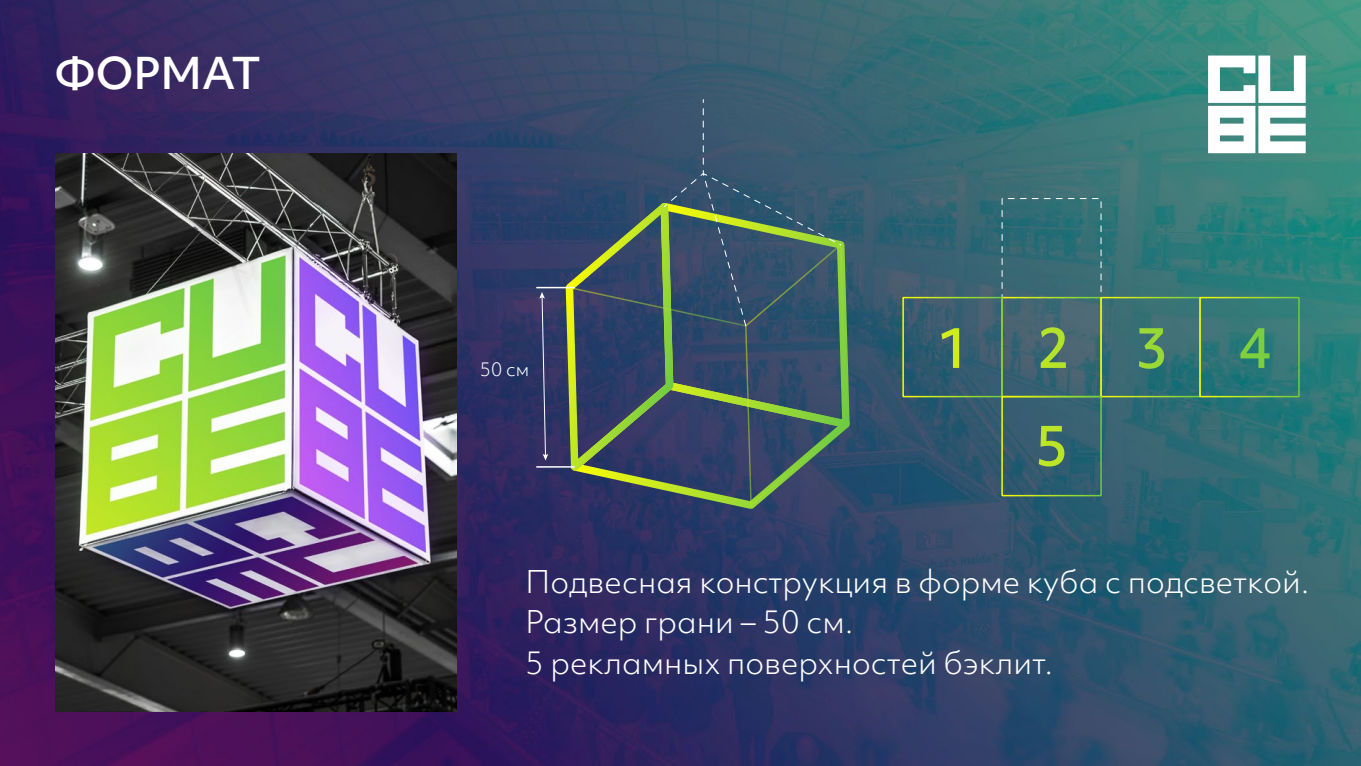
<style>
.page{position:relative;width:1361px;height:766px;background:#fff}
.page>*{position:absolute;margin:0;border:0;box-sizing:border-box;transform-origin:0 0}
.t1{font:500 42px "Objektiv Mk 1";color:#fff}
.t2{font:300 30px/40.5px "Objektiv Mk 1";color:#fff}
.t3{font:300 18px "Objektiv Mk 1";color:#fff}
</style>
<div class="page">
<img style="left:0;top:0;width:1361px;height:765px">
<svg style="left:1208px;top:56px;width:97px;height:97px"></svg>
<svg style="left:558px;top:109px;width:298px;height:404px;background:#3e5665"></svg>
<hr style="left:536px;top:466px;width:39px;height:1px;background:#fff">
<hr style="left:536px;top:287px;width:39px;height:1px;background:#fff">
<svg style="left:539px;top:292px;width:9px;height:168px;background:#4a4d77"></svg>
<svg style="left:941px;top:328px;width:18px;height:40px"></svg>
<svg style="left:1040px;top:327px;width:26px;height:41px"></svg>
<svg style="left:1039px;top:426px;width:25px;height:40px"></svg>
<svg style="left:1139px;top:328px;width:25px;height:40px"></svg>
<svg style="left:1240px;top:328px;width:29px;height:40px"></svg>
<img style="left:55px;top:153px;width:402px;height:558px">
<h1 class="t1" style="left:54px;top:43px;width:208px">ФОРМАТ</h1>
<p class="t3" style="left:480px;top:357px;width:51px">50 см</p>
<p class="t2" style="left:525px;top:561px;width:786px">Подвесная конструкция в форме куба с подсветкой.<br>Размер грани – 50 см.<br>5 рекламных поверхностей бэклит.</p>
</div>
